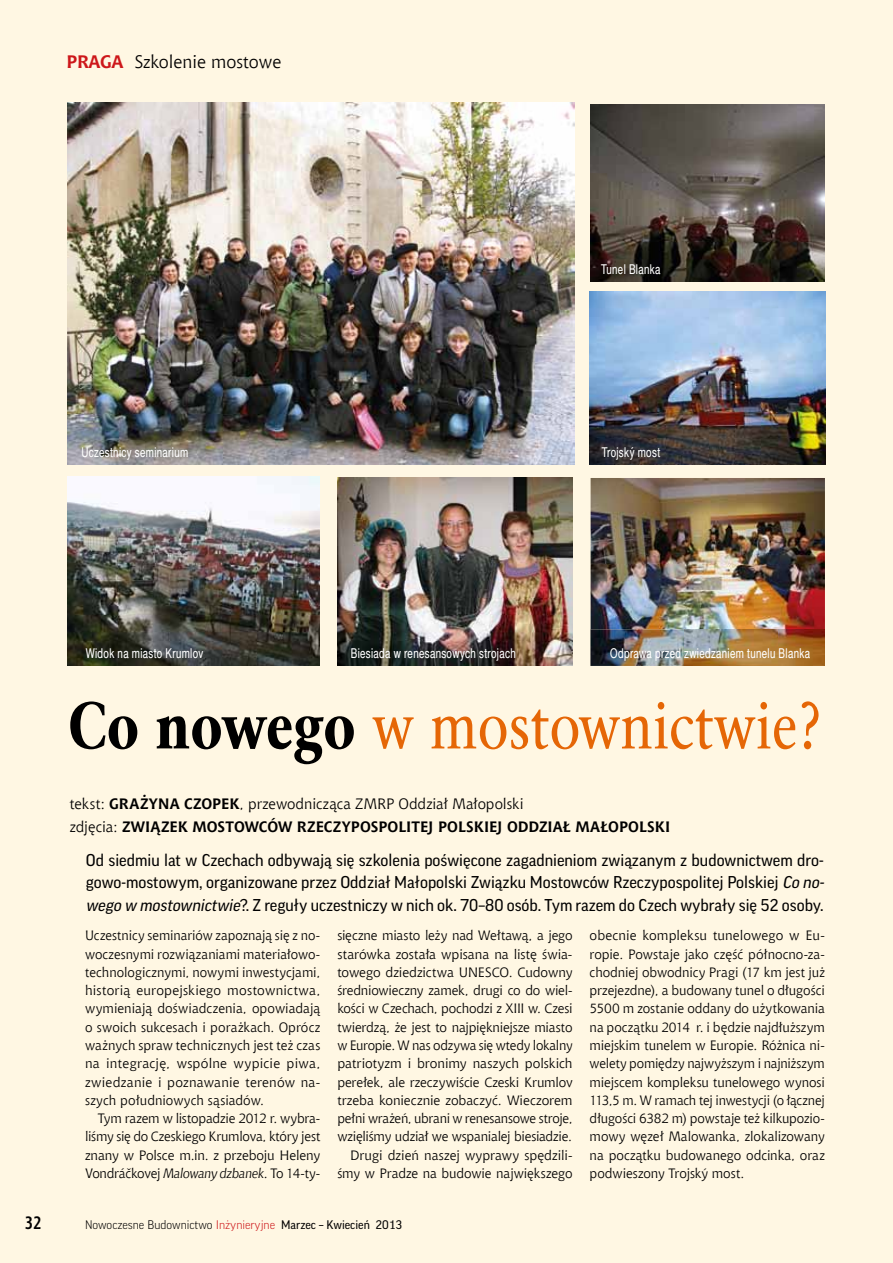
<style>
.page{position:relative;width:893px;height:1263px;background:#fff7e3}
.page>*{position:absolute;margin:0;border:0;box-sizing:border-box;transform-origin:0 0}
.t1{font:66px "Classic Cnd EFN";letter-spacing:.01em;color:#e56606}
.t2{font:18px "Chianti EU";color:#000}
.t3{font:700 18px "Aerton Cnd EFN";color:#000}
.t4{font:16.5px/22.5px "Good Pro";color:#000}
.t5{font:700 15px/22.5px "Chianti EU";color:#000}
.t6{font:13.5px/18.3px "Chianti EU";letter-spacing:-.005em;color:#000;text-align:justify}
.t7{font:13.5px "Switzer Cnd EFN";letter-spacing:.03em;color:#fff;scale:.9 1}
.t8{font:300 12px "Good Pro";color:#000}
.s1{font-weight:700;color:#cd171a}
.s2{font-family:"Classic Cnd EFN Black";color:#000}
.s3{font-weight:400}
.s4{font-style:italic}
.s5{color:#cd171a}
</style>
<div class="page">
<img style="left:68px;top:102px;width:506px;height:363px">
<img style="left:68px;top:476px;width:252px;height:190px">
<img style="left:338px;top:477px;width:234px;height:189px">
<img style="left:591px;top:478px;width:234px;height:151px">
<img style="left:591px;top:104px;width:233px;height:178px">
<img style="left:590px;top:292px;width:235px;height:173px">
<hr style="left:590px;top:629px;width:1px;height:37px;background:#c5c0b1">
<img style="left:591px;top:629px;width:234px;height:37px">
<h2 class="t2" style="left:66px;top:51px;width:217px"><span class="s1">PRAGA</span> Szkolenie mostowe</h2>
<p class="t7" style="left:82px;top:445px;width:120px">Uczestnicy seminarium</p>
<p class="t7" style="left:86px;top:646px;width:132px">Widok na miasto Krumlov</p>
<p class="t7" style="left:351px;top:646px;width:185px">Biesiada w renesansowych strojach</p>
<p class="t7" style="left:601px;top:262px;width:67px">Tunel Blanka</p>
<p class="t7" style="left:602px;top:445px;width:66px">Trojský most</p>
<p class="t7" style="left:610px;top:646px;width:224px">Odprawa przed zwiedzaniem tunelu Blanka</p>
<h1 class="t1" style="left:69px;top:687px;width:755px"><span class="s2">Co nowego</span> w mostownictwie?</h1>
<p class="t5" style="left:70px;top:793px;width:602px"><span class="s3">tekst:</span> GRAŻYNA CZOPEK<span class="s3">, przewodnicząca ZMRP Oddział Małopolski<br>zdjęcia:</span> ZWIĄZEK MOSTOWCÓW RZECZYPOSPOLITEJ POLSKIEJ ODDZIAŁ MAŁOPOLSKI</p>
<p class="t4" style="left:86px;top:849px;width:742px">Od siedmiu lat w Czechach odbywają się szkolenia poświęcone zagadnieniom związanym z budownictwem dro&shy;gowo-mostowym, organizowane przez Oddział Małopolski Związku Mostowców Rzeczypospolitej Polskiej <span class="s4">Co no&shy;wego w mostownictwie</span>?. Z reguły uczestniczy w nich ok. 70–80 osób. Tym razem do Czech wybrały się 52 osoby.</p>
<p class="t6" style="left:85px;top:926px;width:237px">Uczestnicy seminariów zapoznają się z no&shy;woczesnymi rozwiązaniami materiałowo&shy;technologicznymi, nowymi inwestycjami, historią europejskiego mostownictwa, wymieniają doświadczenia, opowiadają o swoich sukcesach i porażkach. Oprócz ważnych spraw technicznych jest też czas na integrację, wspólne wypicie piwa, zwiedzanie i poznawanie terenów na&shy;szych południowych sąsiadów.</p>
<p class="t6" style="left:85px;top:1109px;width:237px;text-indent:13px">Tym razem w listopadzie 2012 r. wybra&shy;liśmy się do Czeskiego Krumlova, który jest znany w Polsce m.in. z przeboju Heleny Vondráčkovej <span class="s4">Malowany dzbanek</span>. To 14-ty-</p>
<p class="t6" style="left:337px;top:926px;width:237px;text-align:right">sięczne miasto leży nad Wełtawą, a jego starówka została wpisana na listę świa&shy;towego dziedzictwa UNESCO. Cudowny średniowieczny zamek, drugi co do wiel&shy;kości w Czechach, pochodzi z XIII w. Czesi twierdzą, że jest to najpiękniejsze miasto w Europie. W nas odzywa się wtedy lokalny patriotyzm i bronimy naszych polskich perełek, ale rzeczywiście Czeski Krumlov trzeba koniecznie zobaczyć. Wieczorem pełni wrażeń, ubrani w renesansowe stroje, wzięliśmy udział we wspanialej biesiadzie.<br>Drugi dzień naszej wyprawy spędzili&shy;śmy w Pradze na budowie największego</p>
<p class="t6" style="left:590px;top:926px;width:237px">obecnie kompleksu tunelowego w Eu&shy;ropie. Powstaje jako część północno-za&shy;chodniej obwodnicy Pragi (17 km jest już przejezdne), a budowany tunel o długości 5500 m zostanie oddany do użytkowania na początku 2014 r. i będzie najdłuższym miejskim tunelem w Europie. Różnica ni&shy;welety pomiędzy najwyższym i najniższym miejscem kompleksu tunelowego wynosi 113,5 m. W ramach tej inwestycji (o łącznej długości 6382 m) powstaje też kilkupozio&shy;mowy węzeł Malowanka, zlokalizowany na początku budowanego odcinka, oraz podwieszony Trojský most.</p>
<h2 class="t3" style="left:25px;top:1212px;width:18px">32</h2>
<p class="t8" style="left:85px;top:1218px;width:319px">Nowoczesne Budownictwo <span class="s5">Inżynieryjne</span> <span class="s3">Marzec – Kwiecień 2013</span></p>
</div>
